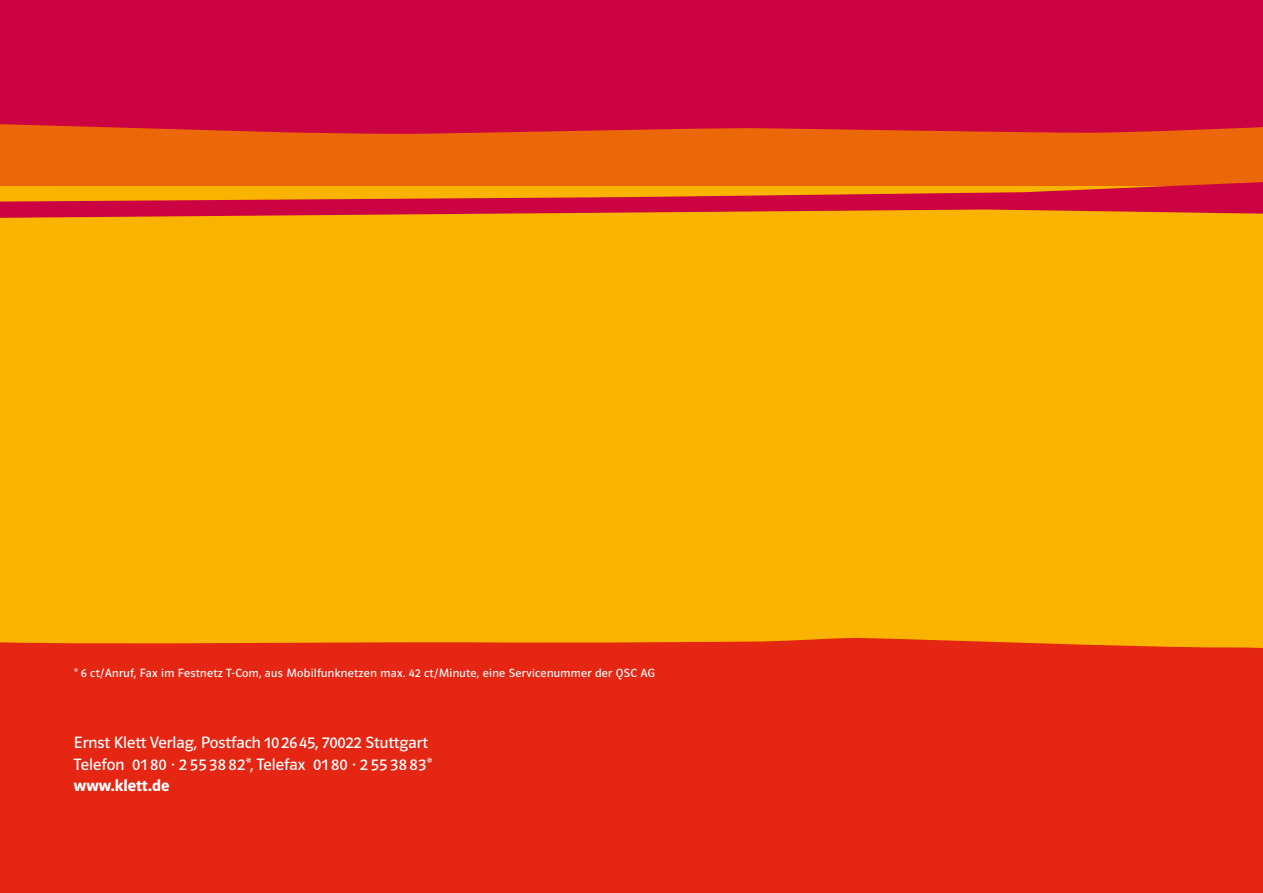
<style>
.page{position:relative;width:1263px;height:893px;background:#fff}
.page>*{position:absolute;margin:0;border:0;box-sizing:border-box;transform-origin:0 0}
.t1{font:16.5px "Polo ST11 K Buch";color:#fff}
.t2{font:16.5px "Polo ST11 K Hfett";color:#fff}
.t3{font:12px "Polo ST11 K Buch";letter-spacing:.025em;color:#fff}
</style>
<div class="page">
<div style="left:0;top:218px;width:1263px;height:420px;background:#fab400"></div>
<div style="left:0;top:0;width:1263px;height:185px;background:#cb0342"></div>
<svg style="left:0;top:124px;width:1263px;height:58px;background:#e85c0d"></svg>
<svg style="left:0;top:182px;width:1263px;height:36px;background:#e15421"></svg>
<div style="left:0;top:638px;width:1263px;height:255px;background:#e52613"></div>
<p class="t3" style="left:74px;top:667px;width:583px">* 6 ct/Anruf, Fax im Festnetz T-Com, aus Mobilfunknetzen max. 42 ct/Minute, eine Servicenummer der QSC AG</p>
<p class="t1" style="left:74px;top:734px;width:356px">Ernst Klett Verlag, Postfach 10 26 45, 70022 Stuttgart</p>
<p class="t1" style="left:74px;top:755px;width:359px">Telefon 01 80 · 2 55 38 82*, Telefax 01 80 · 2 55 38 83*</p>
<p class="t2" style="left:74px;top:776px;width:97px">www.klett.de</p>
</div>
